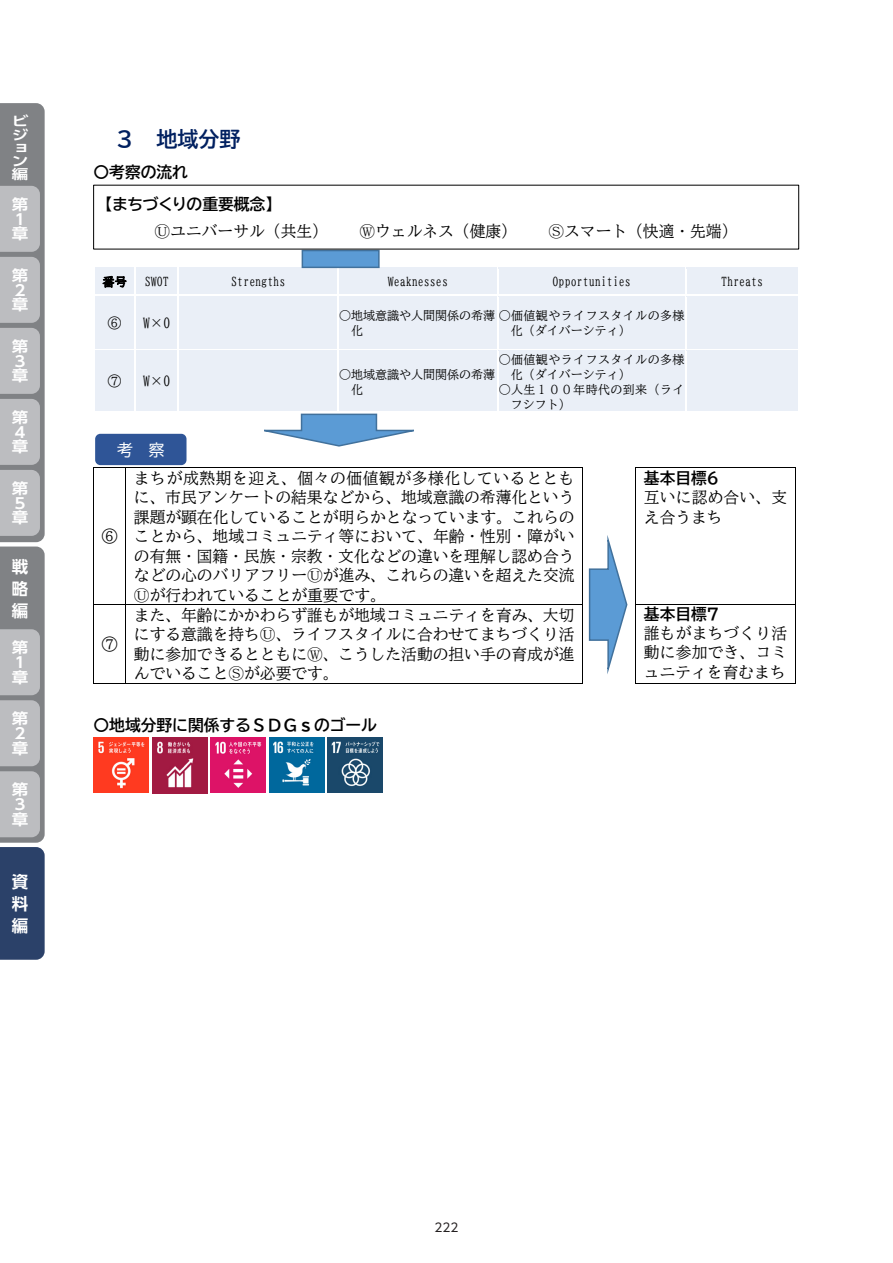
<style>
.page{position:relative;width:893px;height:1263px;background:#fff}
.page>*{position:absolute;margin:0;border:0;box-sizing:border-box;transform-origin:0 0}
.t1{font:21px "BIZ UD Gothic Bold";color:#002060}
.t2{font:700 16.5px/22px "UD Shin Go Pro De";color:#fff;text-align:justify}
.t3{font:15.9px "BIZ UD Gothic";color:#fff}
.t4{font:15.75px/19.5px "BIZ UD Mincho Medium";color:#000;text-align:justify}
.t5{font:15.75px "BIZ UD Gothic Bold";color:#000}
.t6{font:15.75px "BIZ UDP Gothic Bold";color:#000}
.t7{font:700 14.85px/14.9px "UD Shin Go Pro De";color:#fff;scale:1.11 1}
.t8{font:13.5px "BIZ UD Mincho Medium";color:#000}
.t9{font:700 13.2px/13.2px "UD Shin Go Pro De";color:#fff;scale:1.25 1}
.t10{font:12px/15px "BIZ UD Mincho Medium";letter-spacing:.005em;color:#000}
.t11{font:12px/15px "BIZ UD Mincho Medium";letter-spacing:.04em;color:#000}
.t12{font:12px/15px "BIZ UD Mincho Medium";letter-spacing:.03em;color:#000}
.t13{font:12px "UD Shin Go Pro";color:#231f20}
.s1{font-family:"MS Mincho"}
</style>
<div class="page">
<div style="left:95px;top:269px;width:39px;height:26px;background:#eaeff7"></div>
<div style="left:136px;top:268px;width:42px;height:27px;background:#eaeff7"></div>
<div style="left:179px;top:268px;width:158px;height:27px;background:#eaeff7"></div>
<div style="left:339px;top:268px;width:158px;height:27px;background:#eaeff7"></div>
<div style="left:498px;top:268px;width:187px;height:27px;background:#eaeff7"></div>
<div style="left:686px;top:268px;width:112px;height:27px;background:#eaeff7"></div>
<hr style="left:95px;top:268px;width:39px;height:1px;background:#eaeff7">
<div style="left:95px;top:297px;width:39px;height:52px;background:#eaeff7"></div>
<div style="left:136px;top:296px;width:42px;height:53px;background:#eaeff7"></div>
<div style="left:179px;top:296px;width:158px;height:53px;background:#eaeff7"></div>
<div style="left:339px;top:296px;width:158px;height:53px;background:#eaeff7"></div>
<div style="left:498px;top:296px;width:187px;height:53px;background:#eaeff7"></div>
<div style="left:686px;top:296px;width:112px;height:53px;background:#eaeff7"></div>
<hr style="left:95px;top:296px;width:39px;height:1px;background:#eaeff7">
<div style="left:95px;top:352px;width:39px;height:60px;background:#eaeff7"></div>
<div style="left:136px;top:350px;width:42px;height:62px;background:#eaeff7"></div>
<div style="left:179px;top:350px;width:158px;height:62px;background:#eaeff7"></div>
<div style="left:339px;top:350px;width:158px;height:62px;background:#eaeff7"></div>
<div style="left:499px;top:352px;width:185px;height:15px;background:#eaeff7"></div>
<div style="left:499px;top:367px;width:185px;height:15px;background:#eaeff7"></div>
<div style="left:499px;top:382px;width:185px;height:15px;background:#eaeff7"></div>
<div style="left:499px;top:397px;width:185px;height:15px;background:#eaeff7"></div>
<div style="left:686px;top:350px;width:112px;height:62px;background:#eaeff7"></div>
<hr style="left:95px;top:350px;width:39px;height:2px;background:#eaeff7">
<hr style="left:498px;top:350px;width:187px;height:2px;background:#eaeff7">
<hr style="left:94px;top:467px;width:489px;height:1px;background:#000">
<hr style="left:635px;top:467px;width:161px;height:1px;background:#000">
<hr style="left:94px;top:468px;width:1px;height:136px;background:#000">
<hr style="left:125px;top:468px;width:1px;height:136px;background:#000">
<hr style="left:582px;top:468px;width:1px;height:136px;background:#000">
<hr style="left:635px;top:468px;width:1px;height:136px;background:#000">
<hr style="left:795px;top:468px;width:1px;height:136px;background:#000">
<hr style="left:94px;top:604px;width:489px;height:1px;background:#000">
<hr style="left:635px;top:604px;width:161px;height:1px;background:#000">
<hr style="left:94px;top:605px;width:1px;height:79px;background:#000">
<hr style="left:94px;top:683px;width:31px;height:1px;background:#000">
<hr style="left:125px;top:605px;width:1px;height:79px;background:#000">
<hr style="left:126px;top:683px;width:456px;height:1px;background:#000">
<hr style="left:635px;top:605px;width:1px;height:79px;background:#000">
<hr style="left:635px;top:683px;width:160px;height:1px;background:#000">
<hr style="left:795px;top:605px;width:1px;height:79px;background:#000">
<div style="left:302px;top:250px;width:77px;height:17px;background:#5b9bd5"></div>
<div style="left:302px;top:250px;width:78px;height:18px;border:2px solid #41719c"></div>
<svg style="left:264px;top:413px;width:150px;height:34px"></svg>
<div style="left:95px;top:434px;width:91px;height:31px;background:#2f5597;border-radius:5px"></div>
<svg style="left:582px;top:535px;width:46px;height:149px"></svg>
<img style="left:94px;top:738px;width:55px;height:55px">
<img style="left:152px;top:738px;width:55px;height:55px">
<img style="left:328px;top:738px;width:55px;height:55px">
<img style="left:210px;top:738px;width:56px;height:55px">
<img style="left:269px;top:738px;width:55px;height:55px">
<svg style="left:0;top:103px;width:45px;height:857px;background:#9a9ea6"></svg>
<p class="t9" style="left:12px;top:114px;width:15px">ビジョン編</p>
<p class="t7" style="left:12px;top:196px;width:16px">第<br>１章</p>
<p class="t7" style="left:12px;top:267px;width:16px">第<br>２章</p>
<p class="t7" style="left:12px;top:338px;width:16px">第<br>３章</p>
<p class="t7" style="left:12px;top:409px;width:16px">第<br>４章</p>
<p class="t7" style="left:12px;top:480px;width:16px">第<br>５章</p>
<p class="t2" style="left:12px;top:555px;width:18px">戦略編</p>
<p class="t7" style="left:12px;top:639px;width:16px">第<br>１章</p>
<p class="t7" style="left:12px;top:710px;width:16px">第<br>２章</p>
<p class="t7" style="left:12px;top:781px;width:16px">第<br>３章</p>
<p class="t2" style="left:12px;top:870px;width:18px">資料編</p>
<h1 class="t1" style="left:114px;top:129px;width:127px">３ 地域分野</h1>
<p class="t5" style="left:94px;top:164px;width:96px">〇考察の流れ</p>
<p class="t6" style="left:105px;top:197px;width:170px">【まちづくりの重要概念】</p>
<p class="t4" style="left:155px;top:222px;width:175px"><span class="s1">Ⓤ</span>ユニバーサル（共生）</p>
<p class="t4" style="left:359px;top:222px;width:159px"><span class="s1">Ⓦ</span>ウェルネス（健康）</p>
<p class="t4" style="left:548px;top:222px;width:191px"><span class="s1">Ⓢ</span>スマート（快適・先端）</p>
<p class="t10" style="left:103px;top:274px;width:26px">番号</p>
<p class="t10" style="left:145px;top:274px;width:26px">SWOT</p>
<p class="t10" style="left:231px;top:274px;width:56px">Strengths</p>
<p class="t10" style="left:388px;top:274px;width:62px">Weaknesses</p>
<p class="t10" style="left:553px;top:274px;width:80px">Opportunities</p>
<p class="t10" style="left:721px;top:274px;width:44px">Threats</p>
<p class="t8" style="left:108px;top:316px;width:15px">⑥</p>
<p class="t8" style="left:143px;top:316px;width:29px">W×O</p>
<p class="t12" style="left:351px;top:308px;width:335px;text-indent:-12px">○地域意識や人間関係の希薄 ○価値観やライフスタイルの多様化</p>
<p class="t10" style="left:511px;top:323px;width:121px">化（ダイバーシティ）</p>
<p class="t11" style="left:511px;top:352px;width:175px;text-indent:-12px">○価値観やライフスタイルの多様化（ダイバーシティ）</p>
<p class="t11" style="left:511px;top:382px;width:175px;text-indent:-12px">○人生１００年時代の到来（ライフシフト）</p>
<p class="t8" style="left:108px;top:374px;width:15px">⑦</p>
<p class="t8" style="left:143px;top:374px;width:29px">W×O</p>
<p class="t10" style="left:351px;top:367px;width:145px;text-indent:-12px">○地域意識や人間関係の希薄化</p>
<p class="t3" style="left:117px;top:442px;width:49px">考 察</p>
<p class="t4" style="left:102px;top:526px;width:17px">⑥</p>
<p class="t4" style="left:102px;top:634px;width:17px">⑦</p>
<p class="t4" style="left:134px;top:468px;width:442px">まちが成熟期を迎え、個々の価値観が多様化しているとともに、市民アンケートの結果などから、地域意識の希薄化という課題が顕在化していることが明らかとなっています。これらのことから、地域コミュニティ等において、年齢・性別・障がいの有無・国籍・民族・宗教・文化などの違いを理解し認め合うなどの心のバリアフリー<span class="s1">Ⓤ</span>が進み、これらの違いを超えた交流<span class="s1">Ⓤ</span>が行われていることが重要です。</p>
<p class="t6" style="left:644px;top:470px;width:76px">基本目標６</p>
<p class="t4" style="left:644px;top:487px;width:145px">互いに認め合い、支え合うまち</p>
<p class="t4" style="left:134px;top:605px;width:442px">また、年齢にかかわらず誰もが地域コミュニティを育み、大切にする意識を持ち<span class="s1">Ⓤ</span>、ライフスタイルに合わせてまちづくり活動に参加できるとともに<span class="s1">Ⓦ</span>、こうした活動の担い手の育成が進んでいること<span class="s1">Ⓢ</span>が必要です。</p>
<p class="t6" style="left:644px;top:606px;width:76px">基本目標７</p>
<p class="t4" style="left:644px;top:623px;width:145px">誰もがまちづくり活動に参加でき、コミュニティを育むまち</p>
<p class="t5" style="left:94px;top:717px;width:285px">〇地域分野に関係するＳＤＧｓのゴール</p>
<p class="t13" style="left:435px;top:1218px;width:25px">222</p>
</div>
